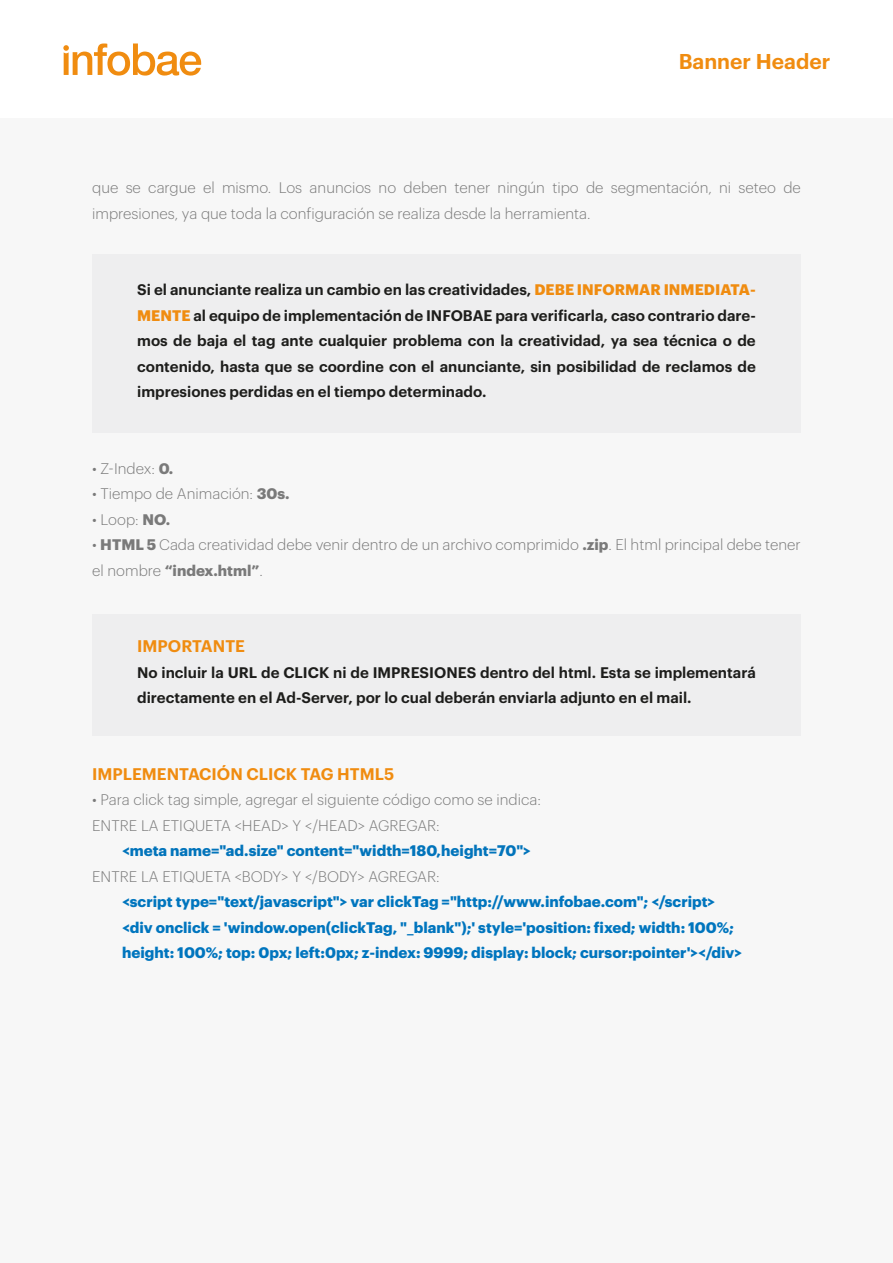
<style>
.page{position:relative;width:893px;height:1263px;background:#fff}
.page>*{position:absolute;margin:0;border:0;box-sizing:border-box;transform-origin:0 0}
.t1{font:600 21px "Graphik";color:#f08c10}
.t2{font:600 16.5px "Graphik";color:#f08c10}
.t3{font:600 15px/25.5px "Graphik";color:#1d1d1b;text-align:justify}
.t4{font:300 15px/25.5px "Graphik";color:#7a7a7a}
.t5{font:700 15px/25.5px "Graphik";color:#0075be}
.t6{font:700 15px "Graphik";color:#0274bb}
.s1{font-weight:700;color:#f08c10}
.s2{font-weight:700}
</style>
<div class="page">
<div style="left:0;top:119px;width:893px;height:1144px;background:#f7f7f7"></div>
<div style="left:92px;top:254px;width:709px;height:179px;background:#eeeeef"></div>
<div style="left:92px;top:614px;width:709px;height:122px;background:#eeeeef"></div>
<svg style="left:63px;top:43px;width:138px;height:33px"></svg>
<h1 class="t1" style="left:679px;top:46px;width:153px">Banner Header</h1>
<p class="t4" style="left:92px;top:174px;width:710px">que se cargue el mismo. Los anuncios no deben tener ningún tipo de segmentación, ni seteo de impresiones, ya que toda la configuración se realiza desde la herramienta.</p>
<p class="t3" style="left:137px;top:276px;width:620px">Si el anunciante realiza un cambio en las creatividades, <span class="s1">DEBE INFORMAR INMEDIATA-MENTE</span> al equipo de implementación de INFOBAE para verificarla, caso contrario dare&shy;mos de baja el tag ante cualquier problema con la creatividad, ya sea técnica o de contenido, hasta que se coordine con el anunciante, sin posibilidad de reclamos de impresiones perdidas en el tiempo determinado.</p>
<p class="t4" style="left:92px;top:454px;width:83px">• Z-Index: <span class="s2">0.</span></p>
<p class="t4" style="left:92px;top:480px;width:199px">• Tiempo de Animación: <span class="s2">30s.</span></p>
<p class="t4" style="left:92px;top:505px;width:80px">• Loop: <span class="s2">NO.</span></p>
<p class="t4" style="left:92px;top:531px;width:710px">• <span class="s2">HTML 5</span> Cada creatividad debe venir dentro de un archivo comprimido <span class="s2">.zip</span>. El html principal debe tener el nombre <span class="s2">“index.html”</span>.</p>
<p class="t2" style="left:137px;top:634px;width:109px">IMPORTANTE</p>
<p class="t3" style="left:137px;top:658px;width:620px">No incluir la URL de CLICK ni de IMPRESIONES dentro del html. Esta se implementará directamente en el Ad-Server, por lo cual deberán enviarla adjunto en el mail.</p>
<p class="t2" style="left:92px;top:761px;width:303px">IMPLEMENTACIÓN CLICK TAG HTML5</p>
<p class="t4" style="left:92px;top:786px;width:450px">• Para click tag simple, agregar el siguiente código como se indica:<br>ENTRE LA ETIQUETA &lt;HEAD&gt; Y &lt;/HEAD&gt; AGREGAR:</p>
<p class="t6" style="left:122px;top:839px;width:410px">&lt;meta name="ad.size" content="width=180,height=70"&gt;</p>
<p class="t4" style="left:92px;top:862px;width:349px">ENTRE LA ETIQUETA &lt;BODY&gt; Y &lt;/BODY&gt; AGREGAR:</p>
<p class="t5" style="left:122px;top:888px;width:621px">&lt;script type="text/javascript"&gt; var clickTag ="http://www.infobae.com"; &lt;/script&gt; &lt;div onclick = 'window.open(clickTag, "_blank");' style='position: fixed; width: 100%; height: 100%; top: 0px; left:0px; z-index: 9999; display: block; cursor:pointer'&gt;&lt;/div&gt;</p>
</div>
